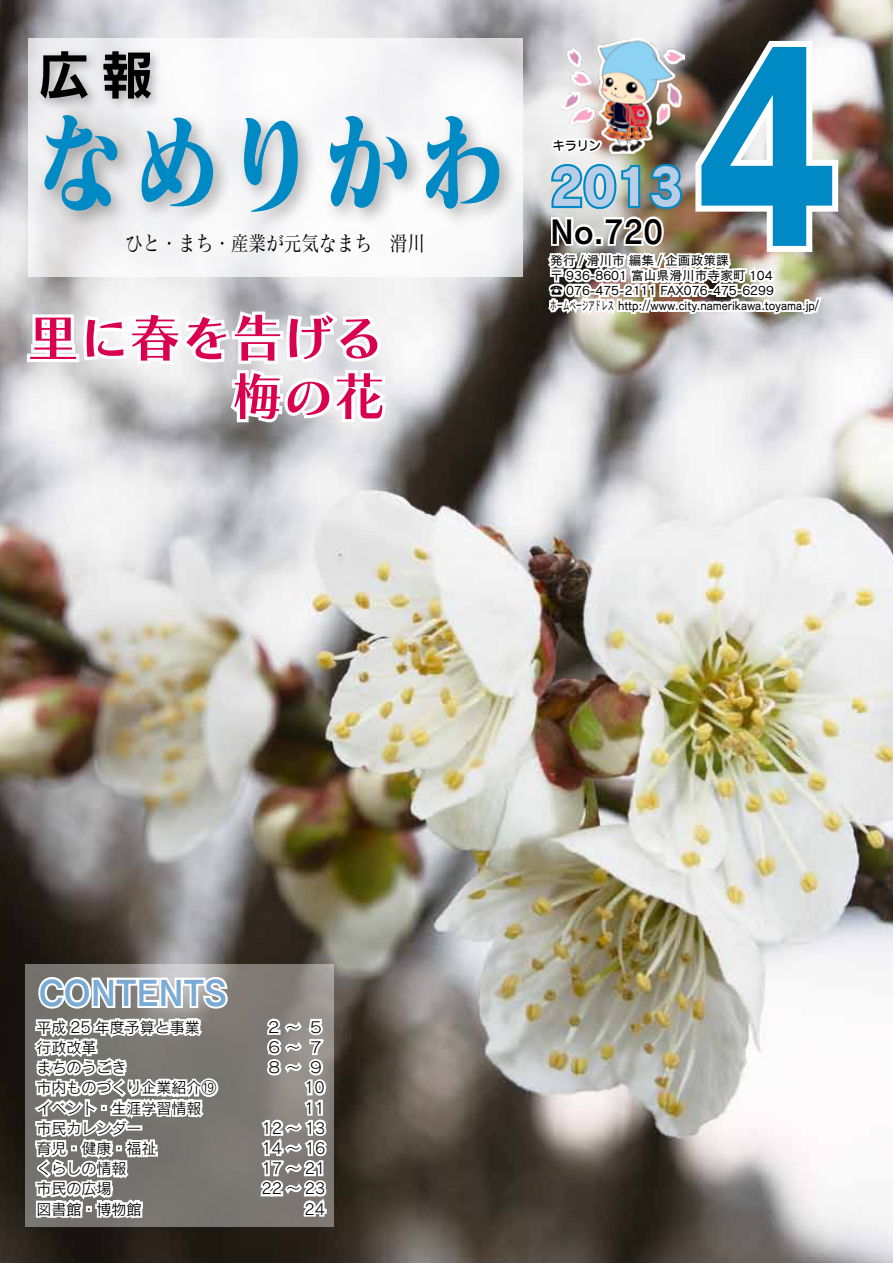
<style>
.page{position:relative;width:893px;height:1263px;background:#fff}
.page>*{position:absolute;margin:0;border:0;box-sizing:border-box;transform-origin:0 0}
.t1{font:255px "Rodin Pro EB";color:#008ac5;scale:.71 1}
.t2{font:108px "Matisse Pro EB";letter-spacing:.1em;color:#008ac5;scale:.8 1}
.t3{font:52.5px "Cezanne Pro B";color:#b9cde7}
.t4{font:52.5px "Rodin Pro B";color:#000}
.t5{font:51px/58.5px "Chiaro Std B";color:#d9004f;text-align:right}
.t6{font:36px "Cezanne Pro DB";color:#7aaad6}
.t7{font:33.75px "Cezanne Pro DB";color:#000}
.t8{font:21px "Matisse Pro M";color:#000;scale:.84 1}
.t9{font:italic 16.95px "Matisse Pro M";color:#000}
.t10{font:15px "Rodin Pro M";color:#000}
.t11{font:12.75px/14.9px "Cezanne Pro M";color:#000}
.t12{font:12px "Seurat Pro DB";color:#000}
</style>
<div class="page">
<img style="left:0;top:0;width:893px;height:1263px">
<svg style="left:391px;top:38px;width:131px;height:239px;fill:#f5f5f7"></svg>
<div style="left:37px;top:108px;width:482px;height:124px;background:#000;opacity:.3"></div>
<img style="left:542px;top:35px;width:302px;height:312px">
<svg style="left:26px;top:964px;width:308px;height:262px;background:#84807b"></svg>
<svg style="left:28px;top:974px;width:202px;height:253px"></svg>
<svg style="left:258px;top:1016px;width:72px;height:203px"></svg>
<svg style="left:24px;top:0;width:367px;height:425px"></svg>
<h3 class="t4" style="left:38px;top:40px;width:117px">広報</h3>
<h2 class="t2" style="left:38px;top:91px;width:585px">なめりかわ</h2>
<h3 class="t8" style="left:125px;top:230px;width:358px">ひと・まち・産業が元気なまち　滑川</h3>
<h3 class="t5" style="left:28px;top:308px;width:359px">里に春を告げる梅の花</h3>
<p class="t12" style="left:553px;top:137px;width:49px">キラリン</p>
<h3 class="t3" style="left:550px;top:153px;width:134px">2013</h3>
<h3 class="t7" style="left:550px;top:210px;width:114px">No.720</h3>
<h1 class="t1" style="left:677px;top:-27px;width:255px">４</h1>
<p class="t11" style="left:550px;top:253px;width:270px">発行 / 滑川市編集 / 企画政策課<br>〒 936-8601 富山県滑川市寺家町 104<br>☎ 076-475-2111 FAX076-475-6299<br>ホームページアドレス http://www.city.namerikawa.toyama j p. /</p>
<h3 class="t6" style="left:39px;top:970px;width:190px">CONTENTS</h3>
<p class="t10" style="left:36px;top:1017px;width:165px">平成 25 年度予算と事業</p>
<p class="t10" style="left:266px;top:1017px;width:36px">２ ~</p>
<p class="t10" style="left:308px;top:1017px;width:16px">５</p>
<p class="t10" style="left:36px;top:1037px;width:61px">行政改革</p>
<p class="t10" style="left:267px;top:1037px;width:36px">６ ~</p>
<p class="t10" style="left:309px;top:1037px;width:16px">７</p>
<p class="t10" style="left:36px;top:1058px;width:91px">まちのうごき</p>
<p class="t10" style="left:267px;top:1058px;width:36px">８ ~</p>
<p class="t10" style="left:309px;top:1058px;width:16px">９</p>
<p class="t10" style="left:36px;top:1078px;width:182px">市内ものづくり企業紹介19</p>
<p class="t10" style="left:304px;top:1078px;width:22px">10</p>
<p class="t10" style="left:36px;top:1098px;width:167px">イベント・生涯学習情報</p>
<p class="t10" style="left:304px;top:1098px;width:22px">11</p>
<p class="t10" style="left:36px;top:1118px;width:106px">市民カレンダー</p>
<p class="t10" style="left:261px;top:1118px;width:65px">12~13</p>
<p class="t10" style="left:36px;top:1138px;width:121px">育児・健康・福祉</p>
<p class="t10" style="left:261px;top:1138px;width:65px">14~16</p>
<p class="t10" style="left:36px;top:1159px;width:91px">くらしの情報</p>
<p class="t10" style="left:261px;top:1159px;width:65px">17~21</p>
<p class="t10" style="left:36px;top:1179px;width:76px">市民の広場</p>
<p class="t10" style="left:261px;top:1179px;width:65px">22~23</p>
<p class="t10" style="left:36px;top:1199px;width:106px">図書館・博物館</p>
<p class="t9" style="left:114px;top:1203px;width:16px">1</p>
<p class="t10" style="left:304px;top:1199px;width:22px">24</p>
</div>
